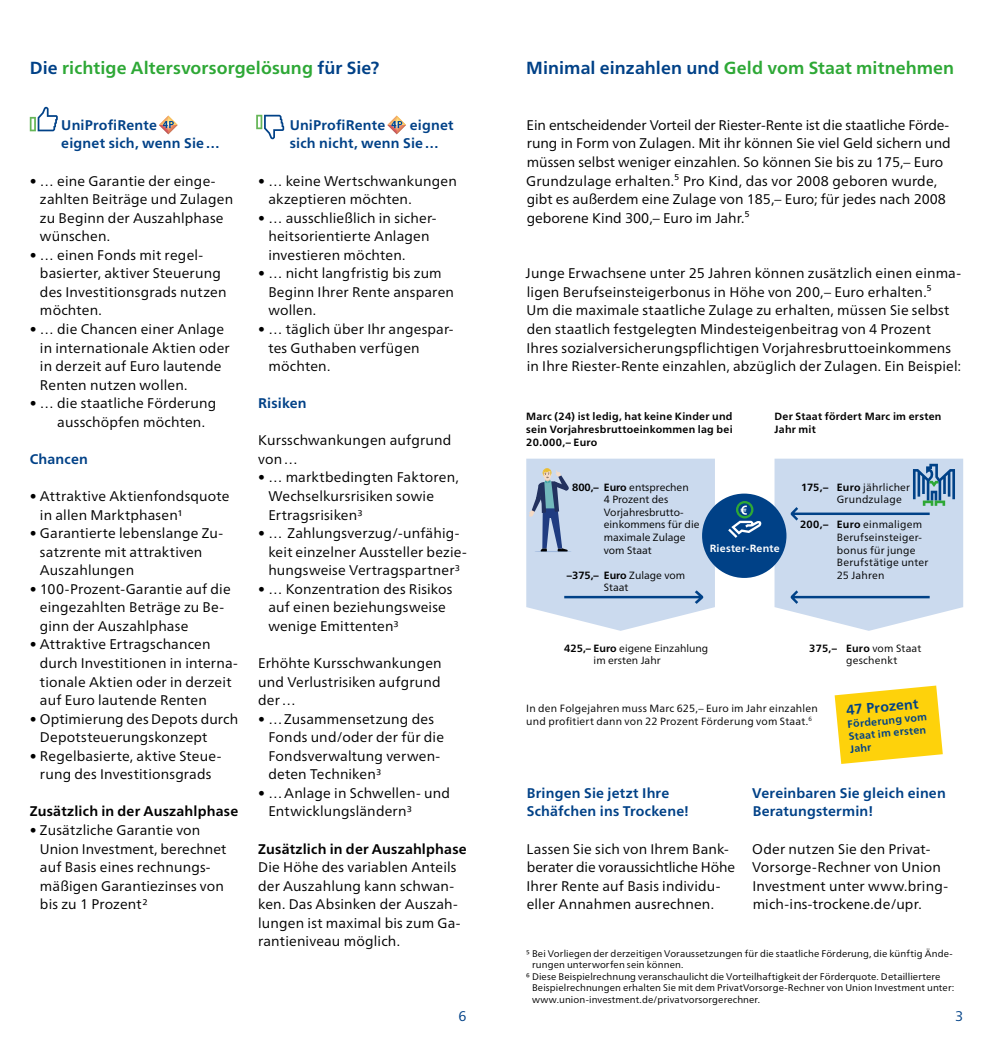
<style>
.page{position:relative;width:993px;height:1042px;background:#fff}
.page>*{position:absolute;margin:0;border:0;box-sizing:border-box;transform-origin:0 0}
.t1{font:17.5px "Frutiger Neuefuer UI Bold";letter-spacing:.005em;color:#2ea836}
.t2{font:14px/18.6px "Frutiger Neuefuer UI Book";letter-spacing:.01em;color:#000}
.t3{font:14px/18.6px "Frutiger Neuefuer UI Bold";letter-spacing:.015em;color:#004187}
.t4{font:14px "Frutiger Neuefuer UI Bold";letter-spacing:.015em;color:#000}
.t5{font:14px "Frutiger Neuefuer UI Book";color:#004187}
.t6{font:10.5px/12.6px "Frutiger Neuefuer UI Book";letter-spacing:.02em;color:#000}
.t7{font:10.5px/12.6px "Frutiger Neuefuer UI Bold";letter-spacing:.025em;color:#000}
.t8{font:10.5px/12.6px "Frutiger Neuefuer UI Book";color:#000}
.t9{font:10.5px/12.4px "Frutiger Neuefuer UI Bold";color:#004187}
.t10{font:10.5px "Frutiger Neuefuer UI Bold";letter-spacing:.025em;color:#fff}
.t11{font:9.62px "Frutiger Neuefuer UI Book";letter-spacing:.01em;color:#000}
.s1{color:#004187}
.s2{font-family:"Frutiger Neuefuer UI Bold"}
.s3{font-family:"Frutiger Neuefuer UI Book"}
</style>
<div class="page">
<svg style="left:159px;top:116px;width:19px;height:18px"></svg>
<svg style="left:387px;top:116px;width:19px;height:18px"></svg>
<svg style="left:30px;top:107px;width:28px;height:24px"></svg>
<svg style="left:256px;top:115px;width:28px;height:24px"></svg>
<svg style="left:834px;top:685px;width:108px;height:79px"></svg>
<svg style="left:774px;top:458px;width:188px;height:173px;background:#c5d5e9"></svg>
<svg style="left:526px;top:458px;width:188px;height:173px;background:#c6d5e9"></svg>
<div style="left:701px;top:493px;width:85px;height:85px;background:#004187;border-radius:50%"></div>
<svg style="left:728px;top:501px;width:33px;height:37px"></svg>
<p class="t1" style="left:30px;top:58px;width:351px"><span class="s1">Die</span> richtige Altersvorsorgelösung <span class="s1">für Sie?</span></p>
<p class="t3" style="left:61px;top:116px;width:160px">UniProfiRente<br>eignet sich, wenn Sie…</p>
<p class="t2" style="left:40px;top:171px;width:195px;text-indent:-10px">• … eine Garantie der einge&shy;zahlten Beiträge und Zulagen zu Beginn der Auszahlphase wünschen.</p>
<p class="t2" style="left:40px;top:245px;width:188px;text-indent:-10px">• … einen Fonds mit regel&shy;basierter, aktiver Steuerung des Investitionsgrads nutzen möchten.</p>
<p class="t2" style="left:40px;top:320px;width:191px;text-indent:-10px">• … die Chancen einer Anlage in internationale Aktien oder in derzeit auf Euro lautende<br>Renten nutzen wollen.</p>
<p class="t2" style="left:57px;top:394px;width:160px;text-indent:-27px">• … die staatliche Förderung ausschöpfen möchten.</p>
<p class="t3" style="left:30px;top:450px;width:60px">Chancen</p>
<p class="t2" style="left:40px;top:487px;width:191px;text-indent:-10px">• Attraktive Aktienfondsquote in allen Marktphasen1</p>
<p class="t2" style="left:40px;top:524px;width:185px;text-indent:-10px">• Garantierte lebenslange Zu&shy;satzrente mit attraktiven<br>Auszahlungen</p>
<p class="t2" style="left:40px;top:579px;width:192px;text-indent:-10px">• 100-Prozent-Garantie auf die eingezahlten Beträge zu Be&shy;ginn der Auszahlphase</p>
<p class="t2" style="left:40px;top:635px;width:199px;text-indent:-10px">• Attraktive Ertragschancen durch Investitionen in interna&shy;tionale Aktien oder in derzeit auf Euro lautende Renten</p>
<p class="t2" style="left:40px;top:709px;width:200px;text-indent:-10px">• Optimierung des Depots durch<br>Depotsteuerungskonzept</p>
<p class="t2" style="left:30px;top:746px;width:193px;text-align:center">• Regelbasierte, aktive Steue&shy;rung des Investitionsgrads</p>
<p class="t4" style="left:30px;top:803px;width:210px">Zusätzlich in der Auszahlphase</p>
<p class="t2" style="left:40px;top:820px;width:188px;text-indent:-10px">• Zusätzliche Garantie von<br>Union Investment, berechnet auf Basis eines rechnungs&shy;mäßigen Garantiezinses von bis zu 1 Prozent2</p>
<p class="t3" style="left:289px;top:116px;width:97px">UniProfiRente</p>
<p class="t3" style="left:289px;top:116px;width:165px;text-indent:120px">eignet sich nicht, wenn Sie…</p>
<p class="t2" style="left:268px;top:171px;width:190px;text-indent:-10px">• … keine Wertschwankungen akzeptieren möchten.</p>
<p class="t2" style="left:268px;top:208px;width:170px;text-indent:-10px">• … ausschließlich in sicher&shy;heitsorientierte Anlagen investieren möchten.</p>
<p class="t2" style="left:268px;top:264px;width:187px;text-indent:-10px">• … nicht langfristig bis zum<br>Beginn Ihrer Rente ansparen wollen.</p>
<p class="t2" style="left:268px;top:320px;width:187px;text-indent:-10px">• … täglich über Ihr angespar&shy;tes Guthaben verfügen möchten.</p>
<p class="t3" style="left:258px;top:394px;width:50px">Risiken</p>
<p class="t2" style="left:258px;top:431px;width:195px">Kursschwankungen aufgrund von…</p>
<p class="t2" style="left:268px;top:468px;width:192px;text-indent:-10px">• … marktbedingten Faktoren,<br>Wechselkursrisiken sowie<br>Ertragsrisiken3</p>
<p class="t2" style="left:268px;top:524px;width:200px;text-indent:-10px">• … Zahlungsverzug/-unfähig&shy;keit einzelner Aussteller bezie&shy;hungsweise Vertragspartner3</p>
<p class="t2" style="left:268px;top:579px;width:185px;text-indent:-10px">• … Konzentration des Risikos auf einen beziehungsweise wenige Emittenten3</p>
<p class="t2" style="left:258px;top:654px;width:185px;text-align:justify">Erhöhte Kursschwankungen und Verlustrisiken aufgrund der…</p>
<p class="t2" style="left:268px;top:709px;width:177px;text-indent:-10px">• …Zusammensetzung des<br>Fonds und/oder der für die<br>Fondsverwaltung verwen&shy;deten Techniken3</p>
<p class="t2" style="left:268px;top:783px;width:183px;text-indent:-10px">• …Anlage in Schwellen- und<br>Entwicklungsländern3</p>
<p class="t4" style="left:258px;top:840px;width:210px">Zusätzlich in der Auszahlphase</p>
<p class="t2" style="left:258px;top:858px;width:204px">Die Höhe des variablen Anteils der Auszahlung kann schwan&shy;ken. Das Absinken der Auszah&shy;lungen ist maximal bis zum Ga&shy;rantieniveau möglich.</p>
<p class="t1" style="left:526px;top:58px;width:429px"><span class="s1">Minimal einzahlen und</span> Geld vom Staat mitnehmen</p>
<p class="t2" style="left:526px;top:116px;width:426px">Ein entscheidender Vorteil der Riester-Rente ist die staatliche Förde&shy;rung in Form von Zulagen. Mit ihr können Sie viel Geld sichern und müssen selbst weniger einzahlen. So können Sie bis zu 175,– Euro Grundzulage erhalten.⁵ Pro Kind, das vor 2008 geboren wurde, gibt es außerdem eine Zulage von 185,– Euro; für jedes nach 2008 geborene Kind 300,– Euro im Jahr.⁵</p>
<p class="t2" style="left:525px;top:264px;width:437px">Junge Erwachsene unter 25 Jahren können zusätzlich einen einma&shy;ligen Berufseinsteigerbonus in Höhe von 200,– Euro erhalten.⁵<br>Um die maximale staatliche Zulage zu erhalten, müssen Sie selbst den staatlich festgelegten Mindesteigenbeitrag von 4 Prozent Ihres sozialversicherungspflichtigen Vorjahresbruttoeinkommens in Ihre Riester-Rente einzahlen, abzüglich der Zulagen. Ein Beispiel:</p>
<p class="t7" style="left:526px;top:410px;width:208px;text-align:justify">Marc (24) ist ledig, hat keine Kinder und sein Vorjahresbruttoeinkommen lag bei 20.000,– Euro</p>
<p class="t7" style="left:774px;top:410px;width:168px">Der Staat fördert Marc im ersten<br>Jahr mit</p>
<p class="t8" style="left:603px;top:480px;width:97px;text-indent:-32px"><span class="s2">800,– Euro</span> entsprechen<br>4 Prozent des<br>Vorjahresbrutto&shy;einkommens für die maximale Zulage vom Staat</p>
<p class="t7" style="left:566px;top:569px;width:120px">–375,– Euro <span class="s3">Zulage vom</span></p>
<p class="t6" style="left:603px;top:581px;width:26px">Staat</p>
<p class="t10" style="left:709px;top:542px;width:72px">Riester-Rente</p>
<p class="t6" style="left:836px;top:480px;width:75px;text-indent:-36px"><span class="s2">175,– Euro</span> jährlicher<br>Grundzulage</p>
<p class="t6" style="left:836px;top:518px;width:93px;text-indent:-37px"><span class="s2">200,– Euro</span> einmaligem<br>Berufseinsteiger&shy;bonus für junge<br>Berufstätige unter<br>25 Jahren</p>
<p class="t8" style="left:593px;top:642px;width:116px;text-indent:-29px"><span class="s2">425,– Euro</span> eigene Einzahlung im ersten Jahr</p>
<p class="t7" style="left:809px;top:642px;width:114px">375,– Euro <span class="s3">vom Staat</span></p>
<p class="t6" style="left:845px;top:654px;width:53px">geschenkt</p>
<p class="t6" style="left:526px;top:702px;width:293px">In den Folgejahren muss Marc 625,– Euro im Jahr einzahlen und profitiert dann von 22 Prozent Förderung vom Staat.<sup>6</sup></p>
<p class="t3" style="left:845px;top:701px;width:74px;rotate:-6deg">4 7 Prozent</p>
<p class="t9" style="left:846px;top:718px;width:81px;rotate:-6deg">Förderung vom<br>Staat im ersten<br>Jahr</p>
<p class="t3" style="left:752px;top:783px;width:195px">Vereinbaren Sie gleich einen<br>Beratungstermin!</p>
<p class="t2" style="left:752px;top:839px;width:196px">Oder nutzen Sie den Privat-<br>Vorsorge-Rechner von Union<br>Investment unter www.bring&shy;mich-ins-trockene.de/upr.</p>
<p class="t11" style="left:526px;top:947px;width:427px">5 Bei Vorliegen der derzeitigen Voraussetzungen für die staatliche Förderung, die künftig Ände-</p>
<p class="t11" style="left:532px;top:959px;width:153px">rungen unterworfen sein können.</p>
<p class="t11" style="left:526px;top:970px;width:415px">6 Diese Beispielrechnung veranschaulicht die Vorteilhaftigkeit der Förderquote. Detailliertere</p>
<p class="t11" style="left:532px;top:982px;width:424px">Beispielrechnungen erhalten Sie mit dem PrivatVorsorge-Rechner von Union Investment unter:</p>
<p class="t11" style="left:532px;top:993px;width:229px">www.union-investment.de/privatvorsorgerechner.</p>
<p class="t3" style="left:526px;top:783px;width:164px">Bringen Sie jetzt Ihre<br>Schäfchen ins Trockene!</p>
<p class="t2" style="left:526px;top:839px;width:210px">Lassen Sie sich von Ihrem Bank&shy;berater die voraussichtliche Höhe<br>Ihrer Rente auf Basis individu&shy;eller Annahmen ausrechnen.</p>
<p class="t5" style="left:458px;top:1007px;width:10px">6</p>
<p class="t5" style="left:954px;top:1007px;width:10px">3</p>
</div>
